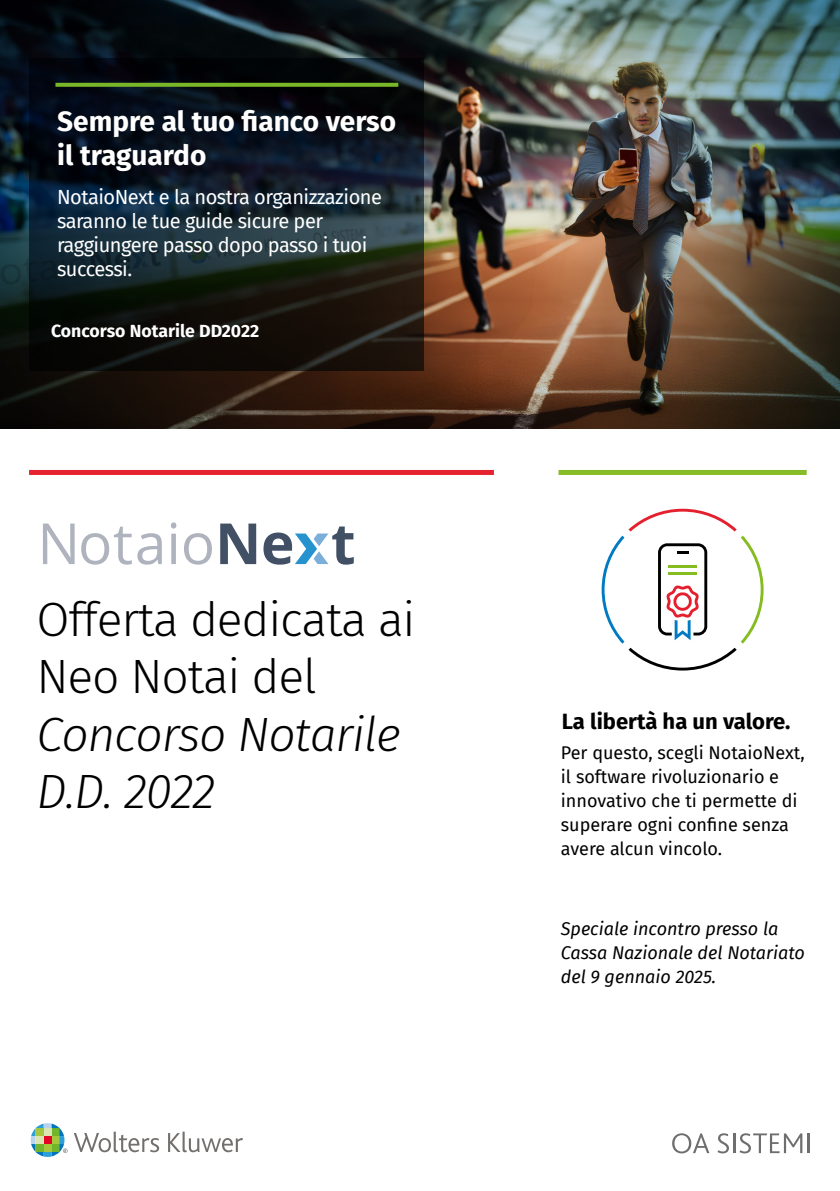
<style>
.page{position:relative;width:840px;height:1191px;background:#fff}
.page>*{position:absolute;margin:0;border:0;box-sizing:border-box;transform-origin:0 0}
.t1{font:300 48px/57.6px "Fira Sans";letter-spacing:-.025em;color:#000}
.t2{font:italic 300 48px/57.6px "Fira Sans";letter-spacing:-.025em;color:#000}
.t3{font:700 28px/33.6px "Fira Sans";color:#fff}
.t4{font:700 22px "Fira Sans";color:#000}
.t5{font:20px/24px "Fira Sans";letter-spacing:-.025em;color:#fff}
.t6{font:18px/24px "Fira Sans";color:#000}
.t7{font:italic 18px/24px "Fira Sans";color:#000}
.t8{font:700 17.6px "Fira Sans";color:#fff}
</style>
<div class="page">
<img style="left:0;top:1px;width:839px;height:428px">
<svg style="left:74px;top:1131px;width:85px;height:21px"></svg>
<svg style="left:168px;top:1131px;width:75px;height:21px"></svg>
<svg style="left:31px;top:1123px;width:36px;height:34px"></svg>
<svg style="left:672px;top:1133px;width:37px;height:20px"></svg>
<svg style="left:717px;top:1133px;width:11px;height:20px"></svg>
<hr style="left:732px;top:1133px;width:3px;height:20px;background:#6f6d6e">
<svg style="left:739px;top:1133px;width:62px;height:20px"></svg>
<hr style="left:807px;top:1133px;width:2px;height:20px;background:#6f6d6e">
<div style="left:29px;top:470px;width:464px;height:5px;background:#e52330"></div>
<div style="left:558px;top:470px;width:248px;height:5px;background:#86bc25"></div>
<svg style="left:601px;top:509px;width:162px;height:161px"></svg>
<svg style="left:43px;top:523px;width:32px;height:41px"></svg>
<svg style="left:81px;top:526px;width:81px;height:38px"></svg>
<svg style="left:171px;top:522px;width:5px;height:42px"></svg>
<svg style="left:184px;top:533px;width:28px;height:31px"></svg>
<svg style="left:220px;top:523px;width:36px;height:41px"></svg>
<svg style="left:263px;top:526px;width:90px;height:38px"></svg>
<svg style="left:29px;top:59px;width:395px;height:312px;background:#11191e"></svg>
<svg style="left:55px;top:83px;width:343px;height:4px"></svg>
<h2 class="t3" style="left:57px;top:103px;width:340px">Sempre al tuo fianco verso il traguardo</h2>
<p class="t5" style="left:57px;top:185px;width:326px">NotaioNext e la nostra organizzazione saranno le tue guide sicure per raggiungere passo dopo passo i tuoi successi.</p>
<p class="t8" style="left:51px;top:315px;width:210px">Concorso Notarile DD2022</p>
<h1 class="t1" style="left:36px;top:590px;width:380px">Offerta dedicata ai<br>Neo Notai del</h1>
<h1 class="t2" style="left:36px;top:705px;width:365px">Concorso Notarile<br>D.D. 2022</h1>
<p class="t4" style="left:561px;top:703px;width:230px">La libertà ha un valore.</p>
<p class="t6" style="left:560px;top:740px;width:245px">Per questo, scegli NotaioNext, il software rivoluzionario e innovativo che ti permette di superare ogni confine senza avere alcun vincolo.</p>
<p class="t7" style="left:560px;top:916px;width:245px">Speciale incontro presso la<br>Cassa Nazionale del Notariato del 9 gennaio 2025.</p>
</div>
